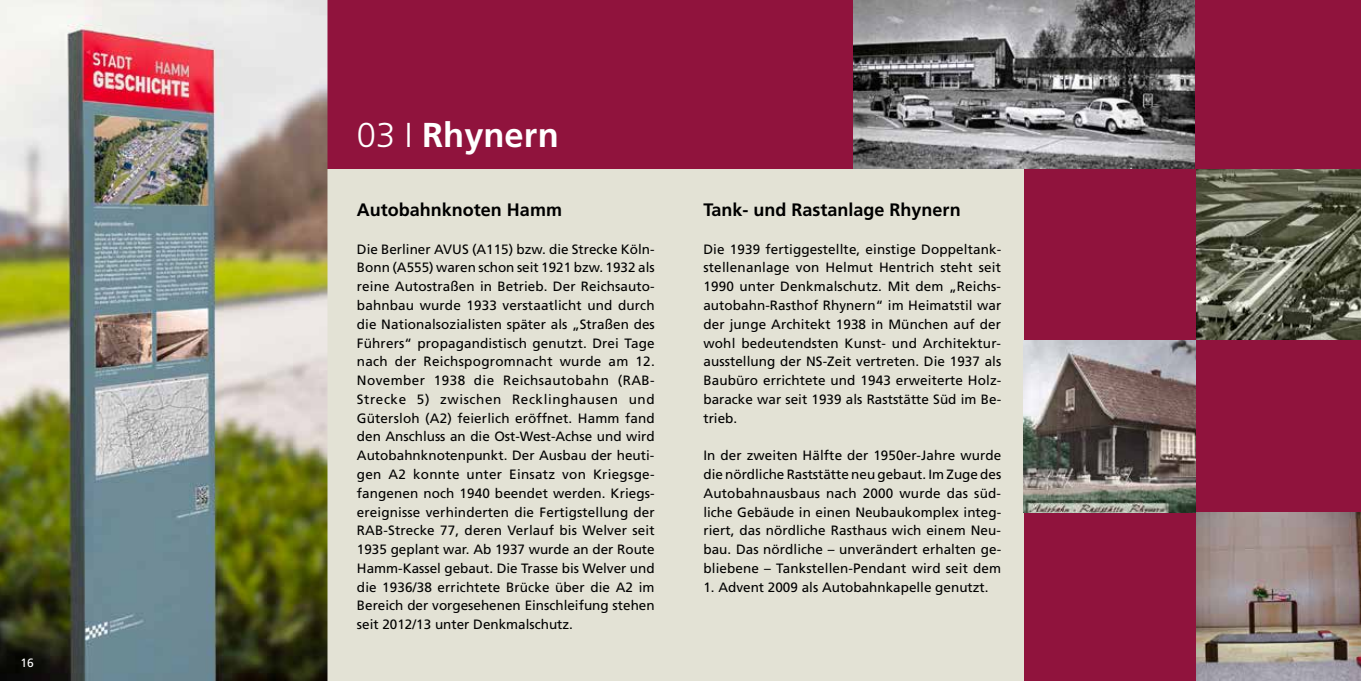
<style>
.page{position:relative;width:1361px;height:681px;background:#fff}
.page>*{position:absolute;margin:0;border:0;box-sizing:border-box;transform-origin:0 0}
.t1{font:700 34.5px "Frutiger";color:#fff}
.t2{font:700 18px "Frutiger";color:#000}
.t3{font:13.5px/18.8px "Frutiger";color:#000;text-align:justify}
.t4{font:12px "Frutiger";color:#fff}
.s1{font-weight:300}
</style>
<div class="page">
<img style="left:1195px;top:169px;width:166px;height:171px">
<div style="left:681px;top:0;width:365px;height:680px;background:#e3e2d5"></div>
<img style="left:1195px;top:512px;width:166px;height:168px">
<img style="left:852px;top:0;width:343px;height:169px">
<div style="left:315px;top:0;width:365px;height:680px;background:#e3e2d5"></div>
<div style="left:0;top:0;width:852px;height:169px;background:#90133d"></div>
<img style="left:0;top:0;width:327px;height:680px">
<div style="left:1024px;top:512px;width:171px;height:168px;background:#90133d"></div>
<div style="left:1195px;top:0;width:166px;height:169px;background:#90133d"></div>
<div style="left:1195px;top:340px;width:166px;height:172px;background:#90133d"></div>
<div style="left:1024px;top:169px;width:171px;height:171px;background:#90133d"></div>
<img style="left:1024px;top:340px;width:171px;height:172px">
<p class="t4" style="left:21px;top:655px;width:15px">16</p>
<h1 class="t1" style="left:357px;top:115px;width:203px"><span class="s1">03 I</span> Rhynern</h1>
<h2 class="t2" style="left:357px;top:199px;width:207px">Autobahnknoten Hamm</h2>
<p class="t3" style="left:357px;top:239px;width:299px">Die Berliner AVUS (A115) bzw. die Strecke Köln-Bonn (A555) waren schon seit 1921 bzw. 1932 als reine Autostraßen in Betrieb. Der Reichsauto&shy;bahnbau wurde 1933 verstaatlicht und durch die Nationalsozialisten später als „Straßen des Führers“ propagandistisch genutzt. Drei Tage nach der Reichspogromnacht wurde am 12.<br>November 1938 die Reichsautobahn (RAB-Strecke 5) zwischen Recklinghausen und Gütersloh (A2) feierlich eröffnet. Hamm fand den Anschluss an die Ost-West-Achse und wird Autobahnknotenpunkt. Der Ausbau der heuti&shy;gen A2 konnte unter Einsatz von Kriegsge&shy;fangenen noch 1940 beendet werden. Kriegs&shy;ereignisse verhinderten die Fertigstellung der RAB-Strecke 77, deren Verlauf bis Welver seit 1935 geplant war. Ab 1937 wurde an der Route Hamm-Kassel gebaut. Die Trasse bis Welver und die 1936/38 errichtete Brücke über die A2 im Bereich der vorgesehenen Einschleifung stehen seit 2012/13 unter Denkmalschutz.</p>
<h2 class="t2" style="left:703px;top:199px;width:259px">Tank- und Rastanlage Rhynern</h2>
<p class="t3" style="left:703px;top:239px;width:299px">Die 1939 fertiggestellte, einstige Doppeltank&shy;stellenanlage von Helmut Hentrich steht seit 1990 unter Denkmalschutz. Mit dem „Reichs&shy;autobahn-Rasthof Rhynern“ im Heimatstil war der junge Architekt 1938 in München auf der wohl bedeutendsten Kunst- und Architektur&shy;ausstellung der NS-Zeit vertreten. Die 1937 als Baubüro errichtete und 1943 erweiterte Holz&shy;baracke war seit 1939 als Raststätte Süd im Be&shy;trieb.</p>
<p class="t3" style="left:703px;top:446px;width:299px">In der zweiten Hälfte der 1950er-Jahre wurde die nördliche Raststätte neu gebaut. Im Zuge des Autobahnausbaus nach 2000 wurde das süd&shy;liche Gebäude in einen Neubaukomplex integ&shy;riert, das nördliche Rasthaus wich einem Neu&shy;bau. Das nördliche – unverändert erhalten ge&shy;bliebene – Tankstellen-Pendant wird seit dem</p>
<p class="t3" style="left:703px;top:577px;width:287px">1. Advent 2009 als Autobahnkapelle genutzt.</p>
</div>
